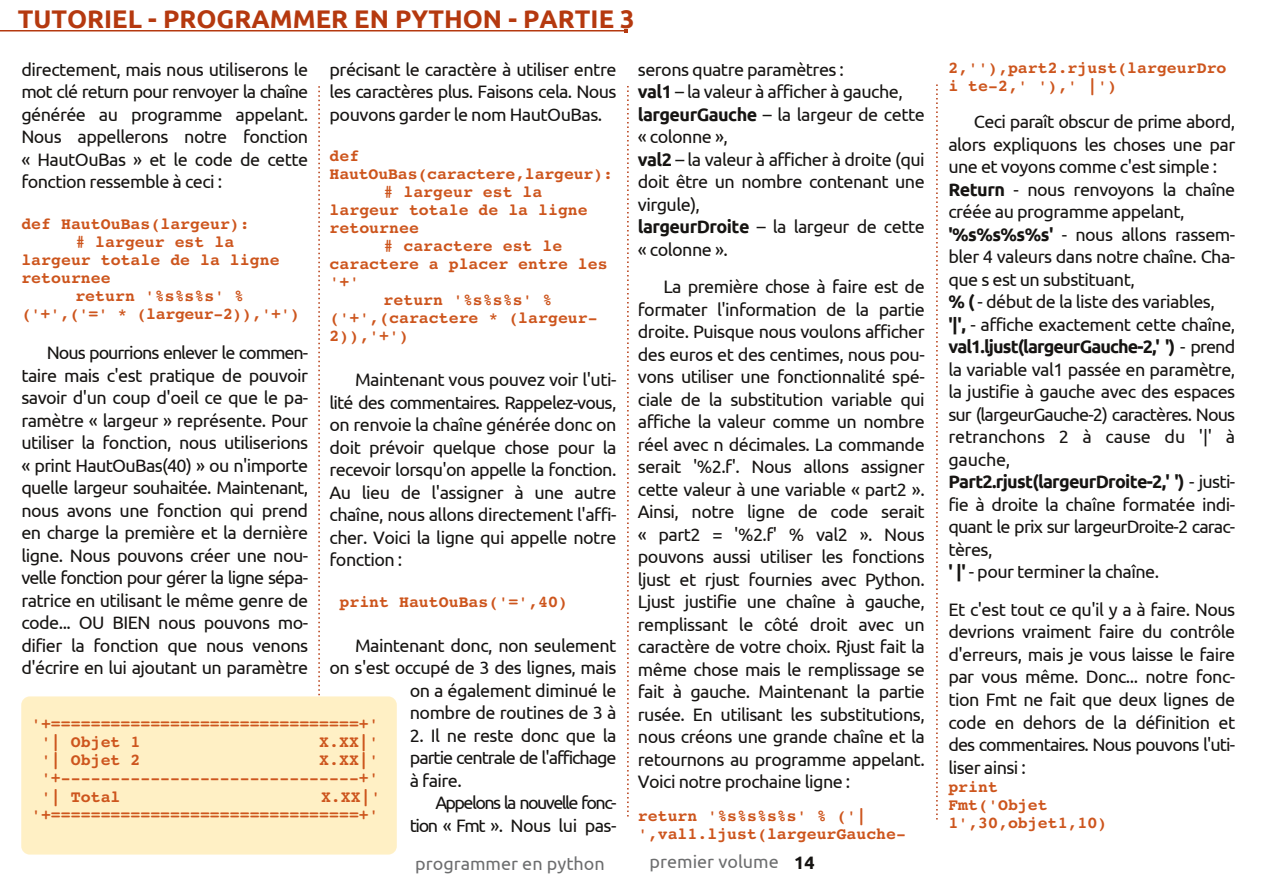
<style>
.page{position:relative;width:1263px;height:893px;background:#fff}
.page>*{position:absolute;margin:0;border:0;box-sizing:border-box;transform-origin:0 0}
.t1{font:700 25.5px "Ubuntu";color:#b5390f}
.t2{font:18px/22.5px "Ubuntu";letter-spacing:-.03em;color:#161412;text-align:justify}
.t3{font:18px/22.5px "Ubuntu";letter-spacing:-.09em;color:#161412;text-align:right}
.t4{font:18px "Ubuntu";color:#6d6e6f}
.t5{font:700 16.5px/18px "Courier 10 Pitch BT";color:#cd551d}
.t6{font:700 16.5px "Courier 10 Pitch BT";letter-spacing:-.02em;color:#cd551d}
.s1{font-weight:700}
.s2{font-weight:700;color:#161412}
</style>
<div class="page">
<svg style="left:318px;top:86px;width:2px;height:610px"></svg>
<svg style="left:627px;top:86px;width:2px;height:730px"></svg>
<svg style="left:936px;top:84px;width:2px;height:735px"></svg>
<hr style="left:0;top:30px;width:625px;height:1px;background:#b5390f">
<div style="left:21px;top:696px;width:376px;height:159px;background:#fff0c5;border-radius:9px"></div>
<h1 class="t1" style="left:18px;top:4px;width:618px">TUTORIEL - PROGRAMMER EN PYTHON - PARTIE 3</h1>
<p class="t2" style="left:21px;top:58px;width:288px">directement, mais nous utiliserons le mot clé return pour renvoyer la chaîne générée au programme appelant.<br>Nous appellerons notre fonction « HautOuBas » et le code de cette fonction ressemble à ceci :</p>
<p class="t5" style="left:21px;top:216px;width:230px">def HautOuBas(largeur):</p>
<p class="t5" style="left:75px;top:234px;width:160px"># largeur est la</p>
<p class="t5" style="left:21px;top:252px;width:260px">largeur totale de la ligne</p>
<p class="t5" style="left:21px;top:270px;width:91px">retournee</p>
<p class="t5" style="left:75px;top:288px;width:170px">return '%s%s%s' %</p>
<p class="t6" style="left:21px;top:308px;width:280px">('+',('=' * (largeur-2)),'+')</p>
<p class="t2" style="left:21px;top:341px;width:288px;text-indent:26px">Nous pourrions enlever le commen&shy;taire mais c'est pratique de pouvoir savoir d'un coup d'oeil ce que le pa&shy;ramètre « largeur » représente. Pour utiliser la fonction, nous utiliserions « print HautOuBas(40) » ou n'importe quelle largeur souhaitée. Maintenant, nous avons une fonction qui prend en charge la première et la dernière ligne. Nous pouvons créer une nou&shy;velle fonction pour gérer la ligne sépa&shy;ratrice en utilisant le même genre de code... OU BIEN nous pouvons mo&shy;difier la fonction que nous venons d'écrire en lui ajoutant un paramètre</p>
<p class="t2" style="left:330px;top:58px;width:288px">précisant le caractère à utiliser entre les caractères plus. Faisons cela. Nous pouvons garder le nom HautOuBas.</p>
<p class="t5" style="left:330px;top:148px;width:31px">def</p>
<p class="t5" style="left:330px;top:166px;width:285px">HautOuBas(caractere,largeur):</p>
<p class="t5" style="left:384px;top:184px;width:160px"># largeur est la</p>
<p class="t5" style="left:330px;top:202px;width:260px">largeur totale de la ligne</p>
<p class="t5" style="left:330px;top:220px;width:91px">retournee</p>
<p class="t5" style="left:384px;top:238px;width:180px"># caractere est le</p>
<p class="t5" style="left:330px;top:256px;width:280px">caractere a placer entre les</p>
<p class="t5" style="left:330px;top:274px;width:31px">'+'</p>
<p class="t5" style="left:384px;top:292px;width:170px">return '%s%s%s' %</p>
<p class="t5" style="left:330px;top:310px;width:270px">('+',(caractere * (largeur-</p>
<p class="t5" style="left:330px;top:328px;width:81px">2)),'+')</p>
<p class="t2" style="left:330px;top:368px;width:288px;text-indent:26px">Maintenant vous pouvez voir l'uti&shy;lité des commentaires. Rappelez-vous, on renvoie la chaîne générée donc on doit prévoir quelque chose pour la recevoir lorsqu'on appelle la fonction.<br>Au lieu de l'assigner à une autre chaîne, nous allons directement l'affi&shy;cher. Voici la ligne qui appelle notre fonction :</p>
<p class="t5" style="left:339px;top:594px;width:230px">print HautOuBas('=',40)</p>
<p class="t2" style="left:330px;top:634px;width:288px;text-align:right">Maintenant donc, non seulement<br>on s'est occupé de 3 des lignes, mais on a également diminué le<br>nombre de routines de 3 à</p>
<p class="t2" style="left:410px;top:724px;width:208px">2. Il ne reste donc que la partie centrale de l'affichage à faire.</p>
<p class="t3" style="left:410px;top:791px;width:208px">Appelons la nouvelle fonc&shy;tion « Fmt ». Nous lui pas-</p>
<p class="t5" style="left:41px;top:717px;width:339px;text-indent:-10px">'+===============================+' '| Objet 1</p>
<p class="t5" style="left:319px;top:735px;width:61px">X.XX|'</p>
<p class="t5" style="left:41px;top:753px;width:101px">'| Objet 2</p>
<p class="t5" style="left:41px;top:753px;width:339px;text-align:justify;text-indent:278px">X.XX|' '+------------------------------+' '| Total</p>
<p class="t5" style="left:31px;top:789px;width:351px;text-align:right">X.XX|' '+===============================+'</p>
<p class="t2" style="left:638px;top:58px;width:288px;text-align:left">serons quatre paramètres :<br><span class="s1">val1</span> – la valeur à afficher à gauche, <span class="s1">largeurGauche</span> – la largeur de cette « colonne »,<br><span class="s1">val2</span> – la valeur à afficher à droite (qui doit être un nombre contenant une virgule),<br><span class="s1">largeurDroite</span> – la largeur de cette « colonne ».</p>
<p class="t2" style="left:638px;top:275px;width:288px;text-indent:26px">La première chose à faire est de formater l'information de la partie droite. Puisque nous voulons afficher des euros et des centimes, nous pou&shy;vons utiliser une fonctionnalité spé&shy;ciale de la substitution variable qui affiche la valeur comme un nombre réel avec n décimales. La commande serait '%2.f'. Nous allons assigner cette valeur à une variable « part2 ».<br>Ainsi, notre ligne de code serait « part2 = '%2.f' % val2 ». Nous pouvons aussi utiliser les fonctions ljust et rjust fournies avec Python.<br>Ljust justifie une chaîne à gauche, remplissant le côté droit avec un caractère de votre choix. Rjust fait la même chose mais le remplissage se fait à gauche. Maintenant la partie rusée. En utilisant les substitutions, nous créons une grande chaîne et la retournons au programme appelant.<br>Voici notre prochaine ligne :</p>
<p class="t5" style="left:638px;top:809px;width:270px">return '%s%s%s%s' % ('| ',val1.ljust(largeurGauche-</p>
<p class="t4" style="left:415px;top:853px;width:191px">programmer en python</p>
<p class="t4" style="left:649px;top:851px;width:166px">premier volume <span class="s2">14</span></p>
<p class="t5" style="left:948px;top:60px;width:280px">2,''),part2.rjust(largeurDro i te-2,' '),' |')</p>
<p class="t2" style="left:948px;top:110px;width:288px;text-align:left;text-indent:26px">Ceci paraît obscur de prime abord, alors expliquons les choses une par une et voyons comme c'est simple :<br><span class="s1">Return</span> - nous renvoyons la chaîne créée au programme appelant, <span class="s1">'%s%s%s%s'</span> - nous allons rassem&shy;bler 4 valeurs dans notre chaîne. Cha&shy;que s est un substituant,<br><span class="s1">% (</span> - début de la liste des variables, <span class="s1">'|',</span> - affiche exactement cette chaîne, <span class="s1">val1.ljust(largeurGauche-2,' ')</span> - prend la variable val1 passée en paramètre, la justifie à gauche avec des espaces sur (largeurGauche-2) caractères. Nous retranchons 2 à cause du '|' à gauche,<br><span class="s1">Part2.rjust(largeurDroite-2,' ')</span> - justi&shy;fie à droite la chaîne formatée indi&shy;quant le prix sur largeurDroite-2 carac&shy;tères,<br><span class="s1">' |'</span> - pour terminer la chaîne.</p>
<p class="t2" style="left:948px;top:598px;width:288px">Et c'est tout ce qu'il y a à faire. Nous devrions vraiment faire du contrôle d'erreurs, mais je vous laisse le faire par vous même. Donc... notre fonc&shy;tion Fmt ne fait que deux lignes de code en dehors de la définition et des commentaires. Nous pouvons l'uti&shy;liser ainsi :</p>
<p class="t5" style="left:948px;top:779px;width:160px">print<br>Fmt('Objet<br>1',30,objet1,10)</p>
</div>
